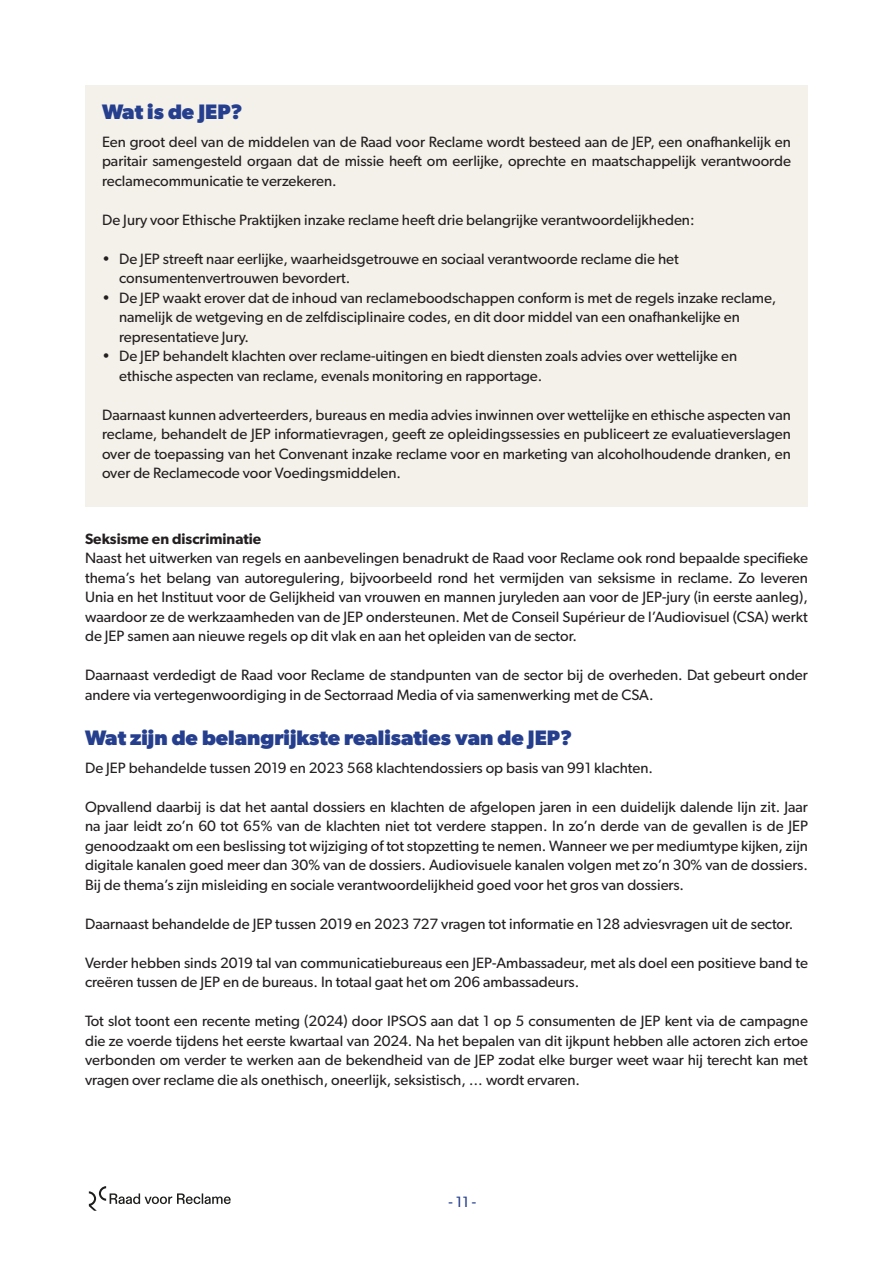
<style>
.page{position:relative;width:893px;height:1263px;background:#fff}
.page>*{position:absolute;margin:0;border:0;box-sizing:border-box;transform-origin:0 0}
.TITEL_1{font:700 21px "Gibson";color:#253f8e}
.BODY{font:15px/19.5px "Gibson";color:#231f20;text-align:justify}
.BODY-2{font:600 15px "Gibson";color:#231f20}
.t1{font:15px "Gibson";color:#253f8e}
</style>
<div class="page">
<div style="left:85px;top:85px;width:723px;height:421px;background:#f4f1ea"></div>
<svg style="left:89px;top:1186px;width:142px;height:25px"></svg>
<p class="TITEL_1" style="left:102px;top:99px;width:142px">Wat is de JEP?</p>
<p class="BODY" style="left:102px;top:132px;width:690px">Een groot deel van de middelen van de Raad voor Reclame wordt besteed aan de JEP, een onafhankelijk en paritair samengesteld orgaan dat de missie heeft om eerlijke, oprechte en maatschappelijk verantwoorde reclamecommunicatie te verzekeren.</p>
<p class="BODY" style="left:102px;top:210px;width:594px">De Jury voor Ethische Praktijken inzake reclame heeft drie belangrijke verantwoordelijkheden:</p>
<p class="BODY" style="left:119px;top:249px;width:561px;text-indent:-17px">• De JEP streeft naar eerlijke, waarheidsgetrouwe en sociaal verantwoorde reclame die het consumentenvertrouwen bevordert.</p>
<p class="BODY" style="left:119px;top:288px;width:659px;text-align:left;text-indent:-17px">• De JEP waakt erover dat de inhoud van reclameboodschappen conform is met de regels inzake reclame, namelijk de wetgeving en de zelfdisciplinaire codes, en dit door middel van een onafhankelijke en representatieve Jury.</p>
<p class="BODY" style="left:119px;top:346px;width:620px;text-indent:-17px">• De JEP behandelt klachten over reclame-uitingen en biedt diensten zoals advies over wettelijke en ethische aspecten van reclame, evenals monitoring en rapportage.</p>
<p class="BODY" style="left:102px;top:405px;width:690px">Daarnaast kunnen adverteerders, bureaus en media advies inwinnen over wettelijke en ethische aspecten van reclame, behandelt de JEP informatievragen, geeft ze opleidingssessies en publiceert ze evaluatieverslagen over de toepassing van het Convenant inzake reclame voor en marketing van alcoholhoudende dranken, en over de Reclamecode voor Voedingsmiddelen.</p>
<p class="BODY-2" style="left:85px;top:529px;width:178px">Seksisme en discriminatie</p>
<p class="BODY" style="left:85px;top:548px;width:724px">Naast het uitwerken van regels en aanbevelingen benadrukt de Raad voor Reclame ook rond bepaalde specifieke thema’s het belang van autoregulering, bijvoorbeeld rond het vermijden van seksisme in reclame. Zo leveren Unia en het Instituut voor de Gelijkheid van vrouwen en mannen juryleden aan voor de JEP-jury (in eerste aanleg), waardoor ze de werkzaamheden van de JEP ondersteunen. Met de Conseil Supérieur de l’Audiovisuel (CSA) werkt de JEP samen aan nieuwe regels op dit vlak en aan het opleiden van de sector.</p>
<p class="BODY" style="left:85px;top:665px;width:724px">Daarnaast verdedigt de Raad voor Reclame de standpunten van de sector bij de overheden. Dat gebeurt onder andere via vertegenwoordiging in de Sectorraad Media of via samenwerking met de CSA.</p>
<p class="TITEL_1" style="left:85px;top:725px;width:489px">Wat zijn de belangrijkste realisaties van de JEP?</p>
<p class="BODY" style="left:85px;top:757px;width:569px">De JEP behandelde tussen 2019 en 2023 568 klachtendossiers op basis van 991 klachten.</p>
<p class="BODY" style="left:85px;top:796px;width:724px">Opvallend daarbij is dat het aantal dossiers en klachten de afgelopen jaren in een duidelijk dalende lijn zit. Jaar na jaar leidt zo’n 60 tot 65% van de klachten niet tot verdere stappen. In zo’n derde van de gevallen is de JEP genoodzaakt om een beslissing tot wijziging of tot stopzetting te nemen. Wanneer we per mediumtype kijken, zijn digitale kanalen goed meer dan 30% van de dossiers. Audiovisuele kanalen volgen met zo’n 30% van de dossiers.<br>Bij de thema’s zijn misleiding en sociale verantwoordelijkheid goed voor het gros van dossiers.</p>
<p class="BODY" style="left:85px;top:913px;width:710px">Daarnaast behandelde de JEP tussen 2019 en 2023 727 vragen tot informatie en 128 adviesvragen uit de sector.</p>
<p class="BODY" style="left:85px;top:952px;width:724px">Verder hebben sinds 2019 tal van communicatiebureaus een JEP-Ambassadeur, met als doel een positieve band te creëren tussen de JEP en de bureaus. In totaal gaat het om 206 ambassadeurs.</p>
<p class="BODY" style="left:85px;top:1011px;width:724px">Tot slot toont een recente meting (2024) door IPSOS aan dat 1 op 5 consumenten de JEP kent via de campagne die ze voerde tijdens het eerste kwartaal van 2024. Na het bepalen van dit ijkpunt hebben alle actoren zich ertoe verbonden om verder te werken aan de bekendheid van de JEP zodat elke burger weet waar hij terecht kan met vragen over reclame die als onethisch, oneerlijk, seksistisch, … wordt ervaren.</p>
<p class="t1" style="left:448px;top:1193px;width:29px">- 11 -</p>
</div>
